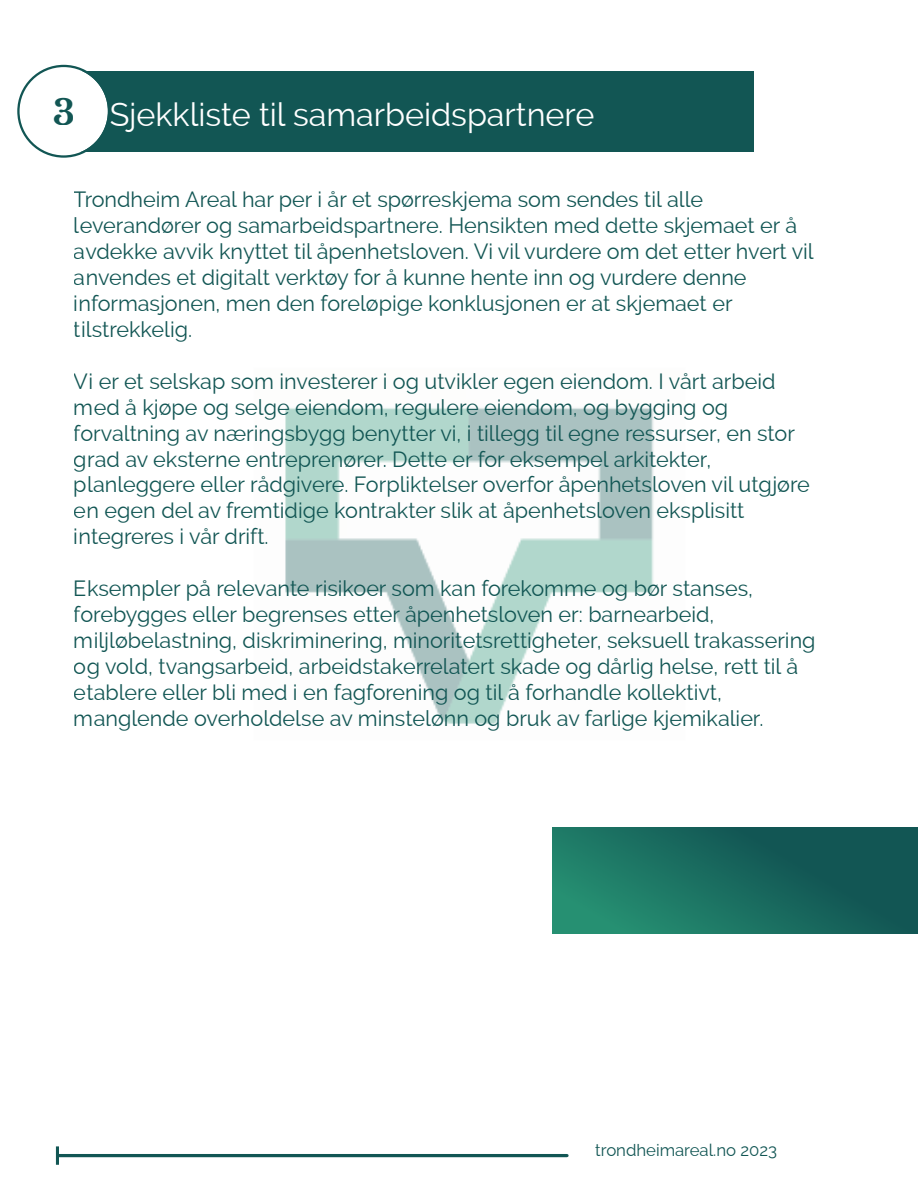
<style>
.page{position:relative;width:918px;height:1188px;background:#fff}
.page>*{position:absolute;margin:0;border:0;box-sizing:border-box;transform-origin:0 0}
.t1{font:32.4px "Raleway";color:#fff}
.t2{font:21.6px/26px "Raleway";color:#125654}
.t3{font:16.8px "Raleway";color:#125654}
.s1{font-family:"Libre Baskerville";font-weight:700;font-size:34.8px;color:#125654}
</style>
<div class="page">
<img style="left:55px;top:64px;width:863px;height:1101px">
<svg style="left:553px;top:827px;width:365px;height:106px;background:#196a5e"></svg>
<hr style="left:57px;top:1154px;width:510px;height:3px;background:#125654">
<hr style="left:56px;top:1146px;width:3px;height:19px;background:#125654">
<div style="left:61px;top:71px;width:693px;height:81px;background:#125654"></div>
<svg style="left:17px;top:65px;width:93px;height:93px"></svg>
<h1 class="t1" style="left:52px;top:96px;width:544px"><span class="s1">3</span> Sjekkliste til samarbeidspartnere</h1>
<p class="t2" style="left:74px;top:187px;width:741px">Trondheim Areal har per i år et spørreskjema som sendes til alle leverandører og samarbeidspartnere. Hensikten med dette skjemaet er å avdekke avvik knyttet til åpenhetsloven. Vi vil vurdere om det etter hvert vil anvendes et digitalt verktøy for å kunne hente inn og vurdere denne informasjonen, men den foreløpige konklusjonen er at skjemaet er tilstrekkelig.</p>
<p class="t2" style="left:74px;top:368px;width:737px">Vi er et selskap som investerer i og utvikler egen eiendom. I vårt arbeid med å kjøpe og selge eiendom, regulere eiendom, og bygging og forvaltning av næringsbygg benytter vi, i tillegg til egne ressurser, en stor grad av eksterne entreprenører. Dette er for eksempel arkitekter, planleggere eller rådgivere. Forpliktelser overfor åpenhetsloven vil utgjøre en egen del av fremtidige kontrakter slik at åpenhetsloven eksplisitt integreres i vår drift.</p>
<p class="t2" style="left:74px;top:576px;width:743px">Eksempler på relevante risikoer som kan forekomme og bør stanses, forebygges eller begrenses etter åpenhetsloven er: barnearbeid, miljløbelastning, diskriminering, minoritetsrettigheter, seksuell trakassering og vold, tvangsarbeid, arbeidstakerrelatert skade og dårlig helse, rett til å etablere eller bli med i en fagforening og til å forhandle kollektivt, manglende overholdelse av minstelønn og bruk av farlige kjemikalier.</p>
<p class="t3" style="left:595px;top:1141px;width:183px">trondheimareal.no 2023</p>
</div>
